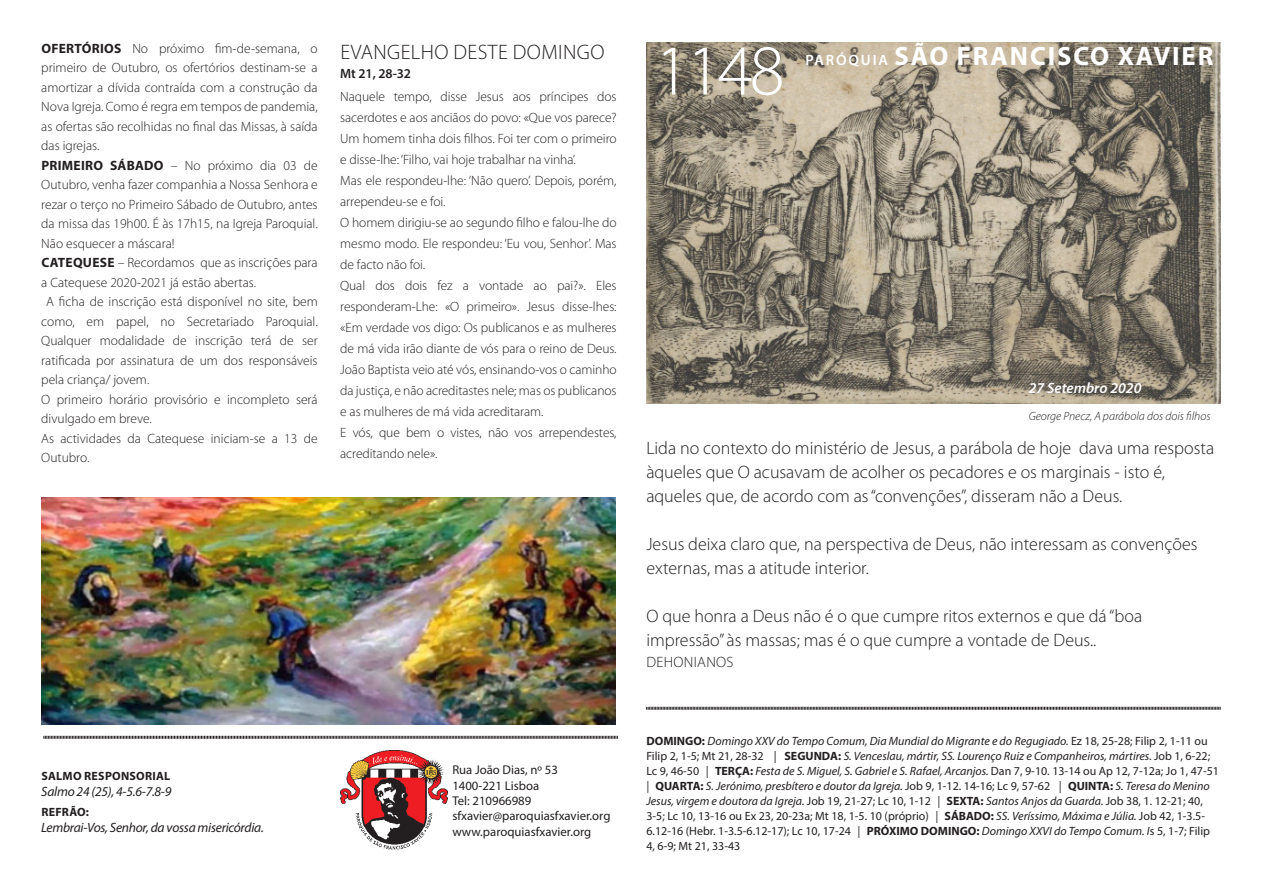
<style>
.page{position:relative;width:1263px;height:893px;background:#fff}
.page>*{position:absolute;margin:0;border:0;box-sizing:border-box;transform-origin:0 0}
.t1{font:300 72px "Myriad Pro";color:#fff}
.t2{font:700 26.55px "Myriad Pro";letter-spacing:.07em;color:#fff}
.t3{font:300 21px "Myriad Pro";letter-spacing:.02em;color:#231f20}
.t4{font:300 18px/24px "Myriad Pro";color:#231f20}
.t5{font:italic 600 15px "Myriad Pro";color:#fff}
.t6{font:300 15px "Myriad Pro";letter-spacing:.02em;color:#231f20}
.t7{font:300 13.5px/19.5px "Myriad Pro";color:#231f20;text-align:justify}
.t8{font:italic 13.5px "Myriad Pro";letter-spacing:-.02em;color:#231f20}
.t9{font:600 13.5px "Myriad Pro";letter-spacing:-.005em;color:#231f20}
.t10{font:12.75px "Myriad Pro";color:#231f20}
.t11{font:italic 12px/15px "Myriad Pro";color:#231f20}
.t12{font:italic 300 12px "Myriad Pro";color:#231f20}
.t13{font:700 12px "Myriad Pro";letter-spacing:.02em;color:#231f20}
.s1{font-weight:700}
.s2{font-weight:600;font-size:15px}
.s3{font-weight:700;font-style:normal}
.s4{font-style:normal}
</style>
<div class="page">
<img style="left:646px;top:43px;width:574px;height:361px">
<img style="left:41px;top:498px;width:574px;height:226px">
<img style="left:340px;top:750px;width:108px;height:100px">
<svg style="left:43px;top:735px;width:575px;height:4px;background:#908e8e"></svg>
<svg style="left:646px;top:706px;width:575px;height:4px;background:#908e8e"></svg>
<p class="t7" style="left:41px;top:39px;width:278px"><span class="s1">OFERTÓRIOS</span> No próximo fim-de-semana, o primeiro de Outubro, os ofertórios destinam-se a amortizar a dívida contraída com a construção da Nova Igreja. Como é regra em tempos de pandemia, as ofertas são recolhidas no final das Missas, à saída das igrejas.</p>
<p class="t7" style="left:41px;top:156px;width:278px"><span class="s1">PRIMEIRO SÁBADO</span> – No próximo dia 03 de Outubro, venha fazer companhia a Nossa Senhora e rezar o terço no Primeiro Sábado de Outubro, antes da missa das 19h00. É às 17h15, na Igreja Paroquial.<br>Não esquecer a máscara!</p>
<p class="t7" style="left:41px;top:253px;width:278px"><span class="s1">CATEQUESE</span> – Recordamos que as inscrições para a Catequese 2020-2021 já estão abertas.</p>
<p class="t7" style="left:41px;top:292px;width:278px;text-indent:5px">A ficha de inscrição está disponível no site, bem como, em papel, no Secretariado Paroquial.<br>Qualquer modalidade de inscrição terá de ser ratificada por assinatura de um dos responsáveis pela criança/ jovem.</p>
<p class="t7" style="left:41px;top:390px;width:278px">O primeiro horário provisório e incompleto será divulgado em breve.</p>
<p class="t7" style="left:41px;top:429px;width:278px">As actividades da Catequese iniciam-se a 13 de<br>Outubro.</p>
<p class="t3" style="left:340px;top:40px;width:266px">EVANGELHO DESTE DOMINGO</p>
<p class="t9" style="left:340px;top:65px;width:72px">Mt 21, 28-32</p>
<p class="t7" style="left:340px;top:86px;width:278px;line-height:21px">Naquele tempo, disse Jesus aos príncipes dos sacerdotes e aos anciãos do povo: «Que vos parece?<br>Um homem tinha dois filhos. Foi ter com o primeiro e disse-lhe: ‘Filho, vai hoje trabalhar na vinha’.</p>
<p class="t7" style="left:340px;top:170px;width:278px;line-height:21px">Mas ele respondeu-lhe: ‘Não quero’. Depois, porém, arrependeu-se e foi.</p>
<p class="t7" style="left:340px;top:212px;width:278px;line-height:21px">O homem dirigiu-se ao segundo filho e falou-lhe do mesmo modo. Ele respondeu: ‘Eu vou, Senhor’. Mas de facto não foi.</p>
<p class="t7" style="left:340px;top:275px;width:278px;line-height:21px">Qual dos dois fez a vontade ao pai?». Eles responderam-Lhe: «O primeiro». Jesus disse-lhes: «Em verdade vos digo: Os publicanos e as mulheres de má vida irão diante de vós para o reino de Deus.<br>João Baptista veio até vós, ensinando-vos o caminho da justiça, e não acreditastes nele; mas os publicanos e as mulheres de má vida acreditaram.</p>
<p class="t7" style="left:340px;top:422px;width:278px;line-height:21px">E vós, que bem o vistes, não vos arrependestes, acreditando nele».</p>
<p class="t13" style="left:41px;top:768px;width:130px">SALMO RESPONSORIAL</p>
<p class="t8" style="left:41px;top:783px;width:132px">Salmo 24 (25), 4-5.6-7.8-9</p>
<p class="t13" style="left:41px;top:804px;width:49px">REFRÃO:</p>
<p class="t8" style="left:41px;top:819px;width:224px">Lembrai-Vos, Senhor, da vossa misericórdia.</p>
<p class="t10" style="left:452px;top:762px;width:107px">Rua João Dias, nº 53</p>
<p class="t10" style="left:452px;top:778px;width:88px">1400-221 Lisboa</p>
<p class="t10" style="left:452px;top:793px;width:81px">Tel: 210966989</p>
<p class="t10" style="left:452px;top:808px;width:160px">sfxavier@paroquiasfxavier.org</p>
<p class="t10" style="left:452px;top:823px;width:140px">www.paroquiasfxavier.org</p>
<p class="t1" style="left:655px;top:31px;width:131px">1148</p>
<p class="t2" style="left:805px;top:39px;width:409px"><span class="s2">PARÓQUIA</span> SÃO FRANCISCO XAVIER</p>
<p class="t5" style="left:1029px;top:378px;width:114px">27 Setembro 2020</p>
<p class="t12" style="left:1029px;top:409px;width:183px">George Pnecz, A parábola dos dois filhos</p>
<p class="t4" style="left:646px;top:436px;width:569px">Lida no contexto do ministério de Jesus, a parábola de hoje dava uma resposta àqueles que O acusavam de acolher os pecadores e os marginais - isto é, aqueles que, de acordo com as “convenções”, disseram não a Deus.</p>
<p class="t4" style="left:646px;top:532px;width:553px">Jesus deixa claro que, na perspectiva de Deus, não interessam as convenções externas, mas a atitude interior.</p>
<p class="t4" style="left:646px;top:604px;width:497px">O que honra a Deus não é o que cumpre ritos externos e que dá “boa impressão” às massas; mas é o que cumpre a vontade de Deus..</p>
<p class="t6" style="left:646px;top:654px;width:89px">DEHONIANOS</p>
<p class="t11" style="left:646px;top:733px;width:574px"><span class="s3">DOMINGO:</span> Domingo XXV do Tempo Comum, Dia Mundial do Migrante e do Regugiado. <span class="s4">Ez 18, 25-28; Filip 2, 1-11 ou Filip 2, 1-5; Mt 21, 28-32 |</span> <span class="s3">SEGUNDA:</span> S. Venceslau, mártir, SS. Lourenço Ruiz e Companheiros, mártires. <span class="s4">Job 1, 6-22; Lc 9, 46-50</span> | <span class="s3">TERÇA:</span> Festa de S. Miguel, S. Gabriel e S. Rafael, Arcanjos. <span class="s4">Dan 7, 9-10. 13-14 ou Ap 12, 7-12a; Jo 1, 47-51 </span>| <span class="s3">QUARTA:</span> S. Jerónimo, presbítero e doutor da Igreja. <span class="s4">Job 9, 1-12. 14-16; Lc 9, 57-62</span> | <span class="s3">QUINTA:</span> S. Teresa do Menino Jesus, virgem e doutora da Igreja. <span class="s4">Job 19, 21-27; Lc 10, 1-12</span> | <span class="s3">SEXTA:</span> Santos Anjos da Guarda. <span class="s4">Job 38, 1. 12-21; 40, 3-5; Lc 10, 13-16 ou Ex 23, 20-23a; Mt 18, 1-5. 10 (próprio)</span> | <span class="s3">SÁBADO:</span> SS. Veríssimo, Máxima e Júlia. <span class="s4">Job 42, 1-3.5- 6.12-16 (Hebr. 1-3.5-6.12-17); Lc 10, 17-24</span> | <span class="s3">PRÓXIMO DOMINGO:</span> Domingo XXVI do Tempo Comum. I<span class="s4">s 5, 1-7; Filip 4, 6-9; Mt 21, 33-43</span></p>
</div>
